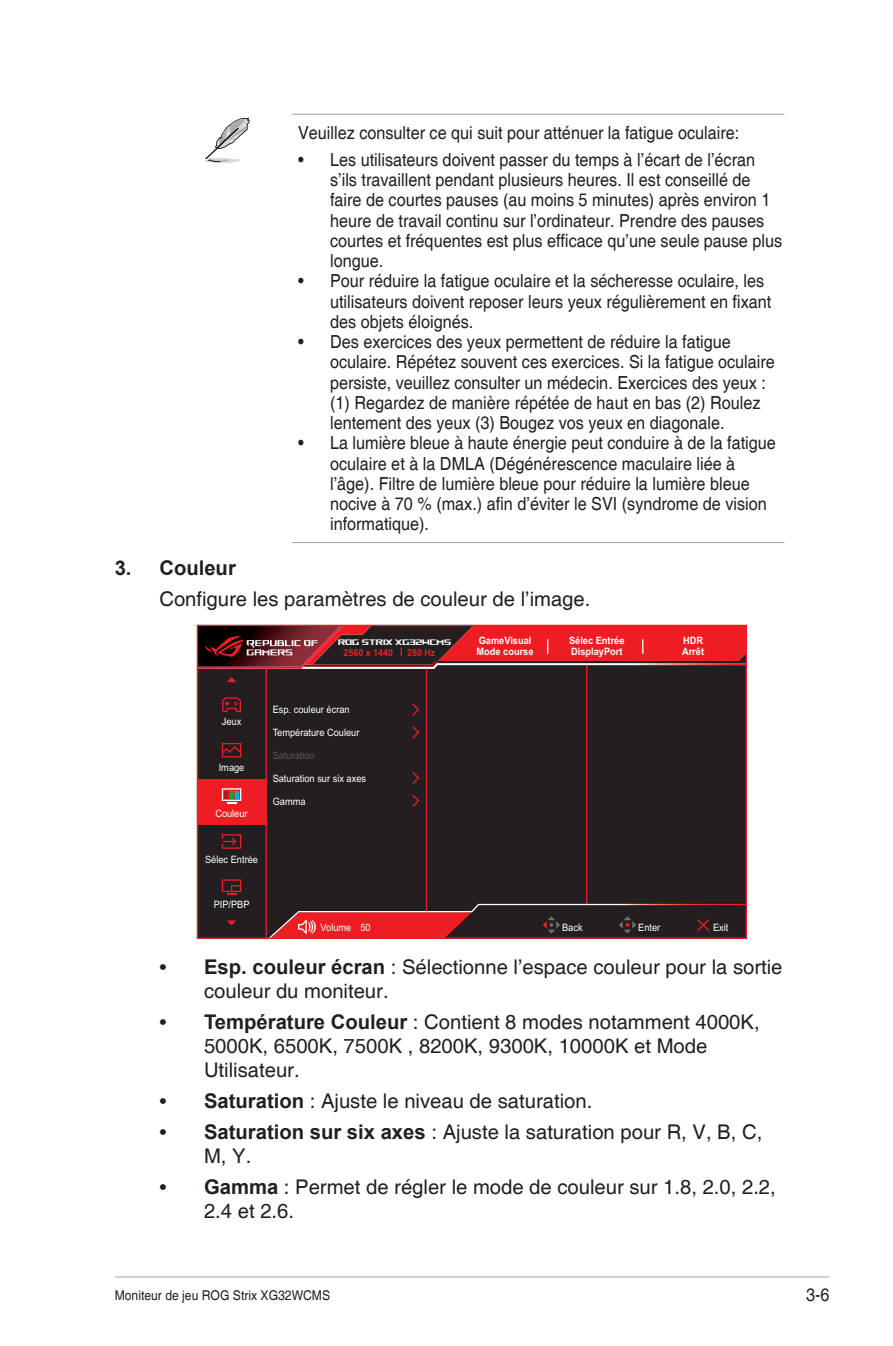
<style>
.page{position:relative;width:893px;height:1346px;background:#fff}
.page>*{position:absolute;margin:0;border:0;box-sizing:border-box;transform-origin:0 0}
.Body_Text_Indent{font:20.25px/24.3px "Helvetica";color:#231f20}
.t1{font:700 20.25px "Arial";color:#231f20}
.MB_Messages{font:18px/20.2px "Helvetica";color:#231f20;scale:.9 1}
.t2{font:13.5px "Helvetica";color:#231f20;scale:.9 1}
.t3{font:10.12px "Arial";color:#fff;scale:.91 1}
.t4{font:700 10.12px "Arial";color:#fff;scale:.91 1}
.t5{font:10.12px "Arial";color:#57585a;scale:.91 1}
.t6{font:700 9.67px "Arial";color:#ee1d23;scale:.91 1}
.t7{font:7.88px "ROG Fonts";color:#fff}
.s1{font-family:"Arial";font-weight:700}
</style>
<div class="page">
<hr style="left:115px;top:1276px;width:714px;height:2px;background:#d1d2d4">
<hr style="left:292px;top:114px;width:492px;height:1px;background:#a8a9ad">
<hr style="left:292px;top:542px;width:492px;height:1px;background:#a8a9ad">
<svg style="left:205px;top:117px;width:45px;height:46px"></svg>
<svg style="left:197px;top:625px;width:550px;height:314px;background:#3b2022"></svg>
<svg style="left:268px;top:904px;width:479px;height:35px;background:#682628"></svg>
<p class="MB_Messages" style="left:298px;top:123px;width:492px">Veuillez consulter ce qui suit pour atténuer la fatigue oculaire:</p>
<p class="MB_Messages" style="left:330px;top:150px;width:504px;text-indent:-32px">• Les utilisateurs doivent passer du temps à l’écart de l’écran s’ils travaillent pendant plusieurs heures. Il est conseillé de faire de courtes pauses (au moins 5 minutes) après environ 1 heure de travail continu sur l’ordinateur. Prendre des pauses courtes et fréquentes est plus efficace qu’une seule pause plus longue.</p>
<p class="MB_Messages" style="left:330px;top:272px;width:492px;text-indent:-32px">• Pour réduire la fatigue oculaire et la sécheresse oculaire, les utilisateurs doivent reposer leurs yeux régulièrement en fixant des objets éloignés.</p>
<p class="MB_Messages" style="left:330px;top:332px;width:496px;text-indent:-32px">• Des exercices des yeux permettent de réduire la fatigue oculaire. Répétez souvent ces exercices. Si la fatigue oculaire persiste, veuillez consulter un médecin. Exercices des yeux : (1) Regardez de manière répétée de haut en bas (2) Roulez lentement des yeux (3) Bougez vos yeux en diagonale.</p>
<p class="MB_Messages" style="left:330px;top:434px;width:497px;text-indent:-32px">• La lumière bleue à haute énergie peut conduire à de la fatigue oculaire et à la DMLA (Dégénérescence maculaire liée à l’âge). Filtre de lumière bleue pour réduire la lumière bleue nocive à 70 % (max.) afin d’éviter le SVI (syndrome de vision informatique).</p>
<p class="t1" style="left:115px;top:554px;width:123px">3. Couleur</p>
<p class="Body_Text_Indent" style="left:159px;top:587px;width:433px">Configure les paramètres de couleur de l’image.</p>
<p class="t7" style="left:338px;top:638px;width:115px">ROG STRIX XG32WCMS</p>
<p class="t4" style="left:569px;top:633px;width:62px">Sélec Entrée</p>
<p class="t6" style="left:344px;top:645px;width:56px">2560 x 1440</p>
<p class="t6" style="left:407px;top:645px;width:32px">280 Hz</p>
<p class="t4" style="left:479px;top:633px;width:59px">GameVisual</p>
<p class="t4" style="left:477px;top:644px;width:64px">Mode course</p>
<p class="t4" style="left:571px;top:644px;width:58px">DisplayPort</p>
<p class="t3" style="left:222px;top:714px;width:23px">Jeux</p>
<p class="t3" style="left:219px;top:760px;width:30px">Image</p>
<p class="t3" style="left:215px;top:806px;width:37px">Couleur</p>
<p class="t3" style="left:205px;top:852px;width:60px">Sélec Entrée</p>
<p class="t3" style="left:214px;top:898px;width:41px">PIP/PBP</p>
<p class="t3" style="left:273px;top:702px;width:86px">Esp. couleur écran</p>
<p class="t3" style="left:273px;top:725px;width:97px">Température Couleur</p>
<p class="t5" style="left:273px;top:748px;width:48px">Saturation</p>
<p class="t3" style="left:273px;top:772px;width:104px">Saturation sur six axes</p>
<p class="t3" style="left:273px;top:795px;width:38px">Gamma</p>
<p class="t4" style="left:683px;top:633px;width:23px">HDR</p>
<p class="t4" style="left:682px;top:644px;width:26px">Arrêt</p>
<p class="t3" style="left:321px;top:920px;width:56px">Volume 50</p>
<p class="t3" style="left:562px;top:920px;width:24px">Back</p>
<p class="t3" style="left:638px;top:920px;width:26px">Enter</p>
<p class="t3" style="left:713px;top:920px;width:18px">Exit</p>
<p class="Body_Text_Indent" style="left:204px;top:955px;width:580px;text-indent:-45px"><span class="s1">• Esp. couleur écran</span> : Sélectionne l’espace couleur pour la sortie couleur du moniteur.</p>
<p class="Body_Text_Indent" style="left:204px;top:1010px;width:557px;text-indent:-45px"><span class="s1">• Température Couleur</span> : Contient 8 modes notamment 4000K,<br>5000K, 6500K, 7500K , 8200K, 9300K, 10000K et Mode<br>Utilisateur.</p>
<p class="Body_Text_Indent" style="left:159px;top:1089px;width:434px"><span class="s1">• Saturation</span> : Ajuste le niveau de saturation.</p>
<p class="Body_Text_Indent" style="left:204px;top:1120px;width:560px;text-indent:-45px"><span class="s1">• Saturation sur six axes</span> : Ajuste la saturation pour R, V, B, C,<br>M, Y.</p>
<p class="Body_Text_Indent" style="left:204px;top:1175px;width:573px;text-indent:-45px"><span class="s1">• Gamma</span> : Permet de régler le mode de couleur sur 1.8, 2.0, 2.2,<br>2.4 et 2.6.</p>
<p class="t2" style="left:115px;top:1287px;width:241px">Moniteur de jeu ROG Strix XG32WCMS</p>
<p class="MB_Messages" style="left:806px;top:1285px;width:28px">3-6</p>
</div>
